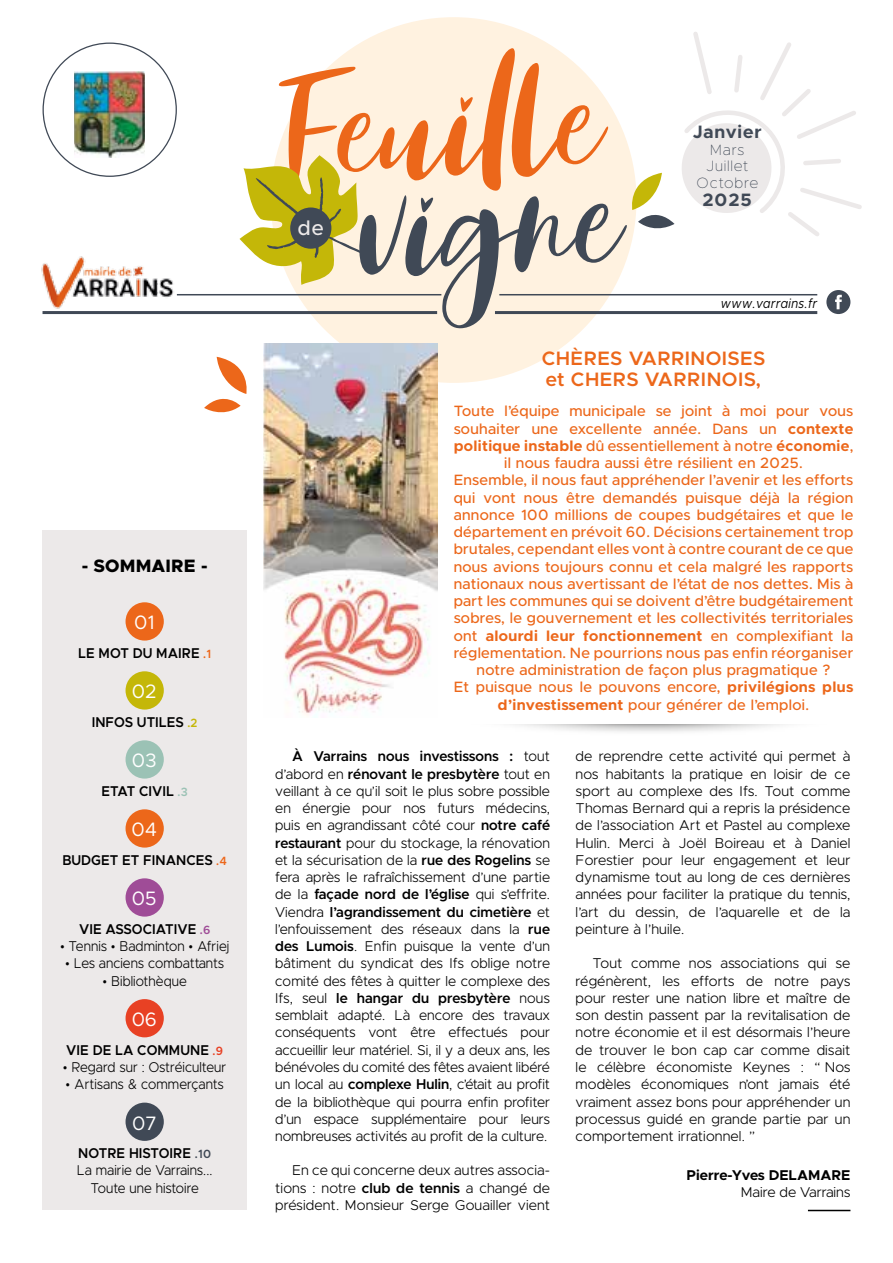
<style>
.page{position:relative;width:893px;height:1263px;background:#fff}
.page>*{position:absolute;margin:0;border:0;box-sizing:border-box;transform-origin:0 0}
.t1{font:153px "Adelio Darmanto";color:#ec671a;scale:1.1 1}
.t2{font:153px "Adelio Darmanto";color:#404956;scale:1.1 1}
.t3{font:500 20.85px "Metropolis";color:#ece9e9}
.t4{font:600 19.5px/21.8px "Metropolis";letter-spacing:.025em;color:#ec671a}
.t5{font:19.5px "Metropolis";color:#fff}
.t6{font:700 18px "Metropolis";letter-spacing:.05em;color:#404956}
.t7{font:800 18px "Metropolis";letter-spacing:.015em;color:#000}
.t8{font:500 15px/17.2px "Metropolis";letter-spacing:.025em;color:#ec671a;text-align:center}
.t9{font:100 15px/16.5px "Metropolis";letter-spacing:.05em;color:#404956;text-align:center}
.t10{font:300 14.25px/17.2px "Metropolis";letter-spacing:.005em;color:#000;text-align:justify}
.t11{font:300 14.25px/17.2px "Metropolis";letter-spacing:.005em;color:#000;text-align:center;scale:.94 1}
.t12{font:600 14.25px "Metropolis";letter-spacing:.005em;color:#000;scale:.94 1}
.t13{font:700 14.25px "Metropolis";color:#000}
.t14{font:italic 13.5px "Metropolis";letter-spacing:.05em;color:#000;scale:.9 1}
.s1{font-size:12px;color:#ec671a}
.s2{font-size:12px;color:#c4b708}
.s3{font-size:12px;color:#9bc2b5}
.s4{font-size:12px;color:#9f4c97}
.s5{font-size:12px;color:#e84124}
.s6{font-weight:600}
.s7{font-weight:600;font-size:12px;color:#404956}
.s8{font-weight:700}
</style>
<div class="page">
<div style="left:271px;top:17px;width:365px;height:366px;background:#fff2e0;border-radius:50%"></div>
<div style="left:42px;top:530px;width:205px;height:680px;background:#ece9e9"></div>
<img style="left:263px;top:343px;width:174px;height:375px">
<svg style="left:240px;top:155px;width:132px;height:130px"></svg>
<div style="left:290px;top:207px;width:41px;height:42px;background:#404956;border-radius:50%"></div>
<div style="left:126px;top:602px;width:38px;height:39px;background:#ec671a;border-radius:50%"></div>
<div style="left:126px;top:671px;width:38px;height:39px;background:#c4b708;border-radius:50%"></div>
<div style="left:126px;top:740px;width:38px;height:39px;background:#9bc2b5;border-radius:50%"></div>
<div style="left:126px;top:809px;width:38px;height:39px;background:#ec671a;border-radius:50%"></div>
<div style="left:126px;top:878px;width:38px;height:39px;background:#9f4c97;border-radius:50%"></div>
<div style="left:126px;top:999px;width:38px;height:38px;background:#e84124;border-radius:50%"></div>
<div style="left:126px;top:1102px;width:38px;height:39px;background:#404956;border-radius:50%"></div>
<img style="left:41px;top:256px;width:138px;height:53px">
<img style="left:75px;top:71px;width:70px;height:86px">
<svg style="left:204px;top:357px;width:43px;height:56px"></svg>
<svg style="left:627px;top:32px;width:235px;height:207px"></svg>
<div style="left:826px;top:290px;width:24px;height:24px;background:#404956;border-radius:12px"></div>
<svg style="left:835px;top:295px;width:7px;height:14px"></svg>
<hr style="left:43px;top:311px;width:394px;height:3px;background:#404956">
<hr style="left:495px;top:311px;width:322px;height:3px;background:#404956">
<hr style="left:499px;top:294px;width:318px;height:1px;background:#404956">
<hr style="left:177px;top:294px;width:264px;height:1px;background:#404956">
<hr style="left:808px;top:1210px;width:42px;height:1px;background:#000">
<p class="t7" style="left:82px;top:554px;width:127px">- SOMMAIRE -</p>
<h3 class="t5" style="left:134px;top:610px;width:22px">01</h3>
<p class="t12" style="left:78px;top:644px;width:143px">LE MOT DU MAIRE <span class="s1">.1</span></p>
<h3 class="t5" style="left:132px;top:679px;width:26px">02</h3>
<p class="t12" style="left:92px;top:713px;width:114px">INFOS UTILES <span class="s2">.2</span></p>
<h3 class="t5" style="left:132px;top:748px;width:26px">03</h3>
<p class="t12" style="left:101px;top:782px;width:93px">ETAT CIVIL <span class="s3">.3</span></p>
<h3 class="t5" style="left:131px;top:817px;width:27px">04</h3>
<p class="t12" style="left:62px;top:851px;width:177px">BUDGET ET FINANCES <span class="s1">.4</span></p>
<h3 class="t5" style="left:132px;top:886px;width:26px">05</h3>
<p class="t12" style="left:79px;top:920px;width:141px">VIE ASSOCIATIVE <span class="s4">.6</span></p>
<p class="t11" style="left:60px;top:937px;width:182px">• Tennis • Badminton • Afriej</p>
<p class="t11" style="left:65px;top:955px;width:171px">• Les anciens combattants</p>
<p class="t11" style="left:103px;top:972px;width:91px">• Bibliothèque</p>
<h3 class="t5" style="left:132px;top:1007px;width:27px">06</h3>
<p class="t12" style="left:66px;top:1041px;width:168px">VIE DE LA COMMUNE <span class="s5">.9</span></p>
<p class="t11" style="left:63px;top:1058px;width:175px">• Regard sur : Ostréiculteur</p>
<p class="t11" style="left:65px;top:1075px;width:170px">• Artisans &amp; commerçants</p>
<h3 class="t5" style="left:132px;top:1111px;width:26px">07</h3>
<p class="t11" style="left:77px;top:1144px;width:146px"><span class="s6">NOTRE HISTOIRE</span> <span class="s7">.10<br></span>La mairie de Varrains...<br>Toute une histoire</p>
<h1 class="t1" style="left:271px;top:49px;width:299px;rotate:-2deg">Feuille</h1>
<h1 class="t2" style="left:356px;top:145px;width:238px;rotate:-2deg">vigne</h1>
<h2 class="t3" style="left:298px;top:214px;width:27px">de</h2>
<p class="t6" style="left:693px;top:121px;width:70px">Janvier</p>
<p class="t9" style="left:696px;top:141px;width:64px">Mars<br>Juillet<br>Octobre</p>
<p class="t6" style="left:702px;top:188px;width:51px">2025</p>
<p class="t14" style="left:721px;top:295px;width:109px">www.varrains.fr</p>
<h3 class="t4" style="left:542px;top:347px;width:225px">CHÈRES VARRINOISES et CHERS VARRINOIS,</h3>
<p class="t8" style="left:454px;top:402px;width:401px">Toute l’équipe municipale se joint à moi pour vous souhaiter une excellente année. Dans un <span class="s8">contexte politique instable</span> dû essentiellement à notre <span class="s8">économie</span>, il nous faudra aussi être résilient en 2025.<br>Ensemble, il nous faut appréhender l’avenir et les efforts qui vont nous être demandés puisque déjà la région annonce 100 millions de coupes budgétaires et que le département en prévoit 60. Décisions certainement trop brutales, cependant elles vont à contre courant de ce que nous avions toujours connu et cela malgré les rapports nationaux nous avertissant de l’état de nos dettes. Mis à part les communes qui se doivent d’être budgétairement sobres, le gouvernement et les collectivités territoriales ont <span class="s8">alourdi leur fonctionnement</span> en complexifiant la réglementation. Ne pourrions nous pas enfin réorganiser notre administration de façon plus pragmatique ?<br>Et puisque nous le pouvons encore, <span class="s8">privilégions plus d’investissement</span> pour générer de l’emploi.</p>
<p class="t10" style="left:275px;top:748px;width:276px;text-indent:17px"><span class="s6">À Varrains nous investissons :</span> tout d’abord en <span class="s6">rénovant le presbytère</span> tout en veillant à ce qu’il soit le plus sobre possible en énergie pour nos futurs médecins, puis en agrandissant côté cour <span class="s6">notre café restaurant</span> pour du stockage, la rénovation et la sécurisation de la <span class="s6">rue des Rogelins</span> se fera après le rafraîchissement d’une partie de la <span class="s6">façade nord de l’église</span> qui s’effrite.<br>Viendra <span class="s6">l’agrandissement du cimetière</span> et l’enfouissement des réseaux dans la <span class="s6">rue des Lumois</span>. Enfin puisque la vente d’un bâtiment du syndicat des Ifs oblige notre comité des fêtes à quitter le complexe des Ifs, seul <span class="s6">le hangar du presbytère</span> nous semblait adapté. Là encore des travaux conséquents vont être effectués pour accueillir leur matériel. Si, il y a deux ans, les bénévoles du comité des fêtes avaient libéré un local au <span class="s6">complexe Hulin</span>, c’était au profit de la bibliothèque qui pourra enfin profiter d’un espace supplémentaire pour leurs nombreuses activités au profit de la culture.</p>
<p class="t10" style="left:275px;top:1162px;width:276px;text-indent:17px">En ce qui concerne deux autres associa&shy;tions : notre <span class="s6">club de tennis</span> a changé de président. Monsieur Serge Gouailler vient</p>
<p class="t10" style="left:576px;top:748px;width:276px">de reprendre cette activité qui permet à nos habitants la pratique en loisir de ce sport au complexe des Ifs. Tout comme Thomas Bernard qui a repris la présidence de l’association Art et Pastel au complexe Hulin. Merci à Joël Boireau et à Daniel Forestier pour leur engagement et leur dynamisme tout au long de ces dernières années pour faciliter la pratique du tennis, l’art du dessin, de l’aquarelle et de la peinture à l’huile.</p>
<p class="t10" style="left:576px;top:955px;width:276px;text-indent:17px">Tout comme nos associations qui se régénèrent, les efforts de notre pays pour rester une nation libre et maître de son destin passent par la revitalisation de notre économie et il est désormais l’heure de trouver le bon cap car comme disait le célèbre économiste Keynes : “ Nos modèles économiques n’ont jamais été vraiment assez bons pour appréhender un processus guidé en grande partie par un comportement irrationnel. ”</p>
<p class="t13" style="left:687px;top:1166px;width:165px">Pierre-Yves DELAMARE</p>
<p class="t10" style="left:741px;top:1183px;width:111px">Maire de Varrains</p>
</div>
